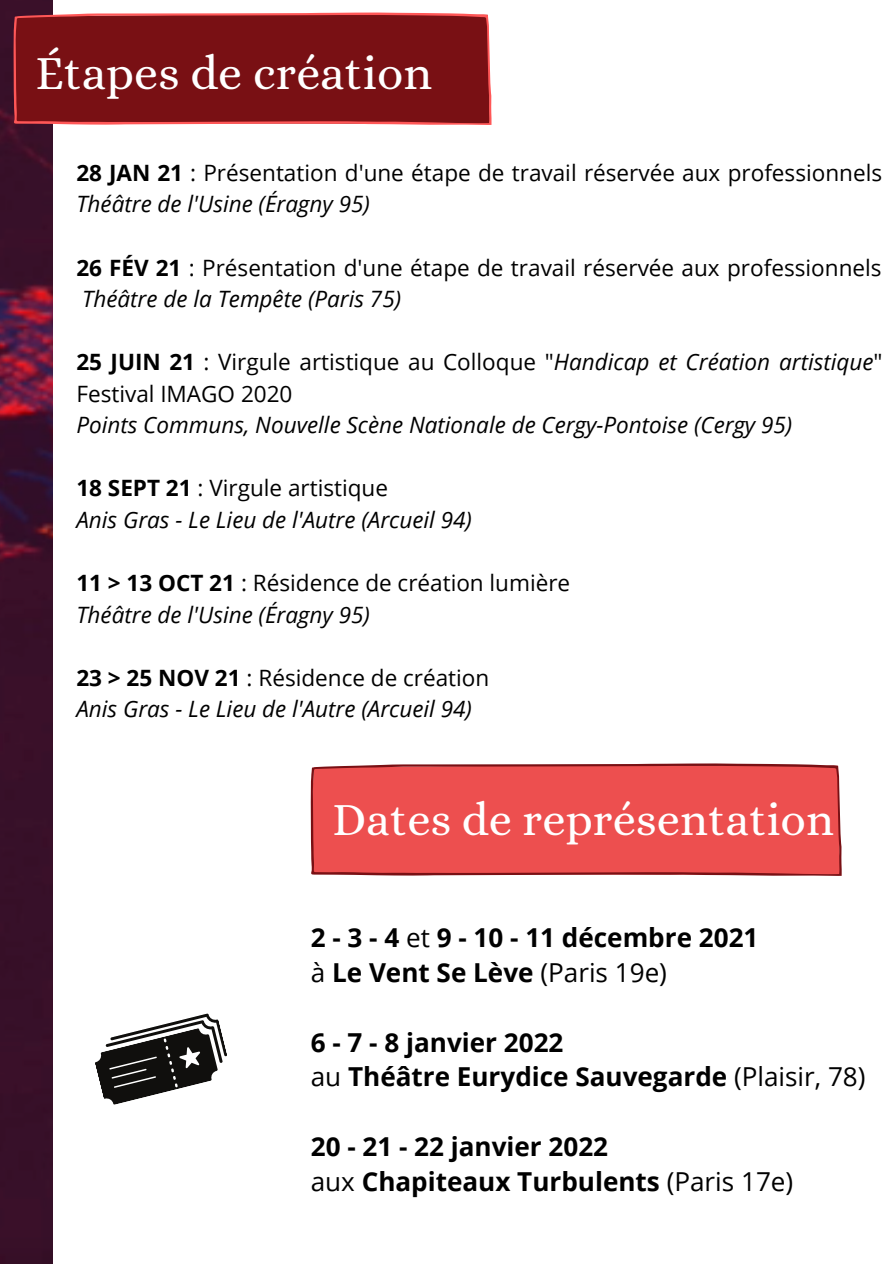
<style>
.page{position:relative;width:894px;height:1264px;background:#fff}
.page>*{position:absolute;margin:0;border:0;box-sizing:border-box;transform-origin:0 0}
.t1{font:48px "Alice";color:#fff}
.t2{font:46.5px "Alice";color:#fff}
.t3{font:700 26.1px "Open Sans";color:#000}
.t4{font:22.5px/31.5px "Open Sans";color:#000}
.t5{font:italic 22.5px "Open Sans";color:#000}
.s1{font-weight:700}
.s2{font-style:italic}
.s3{font-weight:400}
</style>
<div class="page">
<img style="left:0;top:0;width:53px;height:1263px">
<svg style="left:310px;top:763px;width:531px;height:113px;background:#e85050"></svg>
<svg style="left:95px;top:1013px;width:132px;height:92px"></svg>
<svg style="left:13px;top:13px;width:478px;height:112px;background:#80161a"></svg>
<p class="t1" style="left:35px;top:45px;width:398px">Étapes de création</p>
<p class="t4" style="left:76px;top:156px;width:807px"><span class="s1">28 JAN 21</span> : Présentation d'une étape de travail réservée aux professionnels<br><span class="s2">Théâtre de l'Usine (Éragny 95)</span></p>
<p class="t4" style="left:76px;top:251px;width:806px"><span class="s1">26 FÉV 21</span> : Présentation d'une étape de travail réservée aux professionnels<br><span class="s2">Théâtre de la Tempête (Paris 75)</span></p>
<p class="t4" style="left:76px;top:346px;width:807px"><span class="s1">25 JUIN 21</span> : Virgule artistique au Colloque "<span class="s2">Handicap et Création artistique</span>"<br>Festival IMAGO 2020</p>
<p class="t5" style="left:76px;top:409px;width:717px">Points Communs, Nouvelle Scène Nationale de Cergy-Pontoise (Cergy 95)</p>
<p class="t4" style="left:76px;top:472px;width:313px"><span class="s1">18 SEPT 21</span> : Virgule artistique</p>
<p class="t5" style="left:76px;top:504px;width:397px">Anis Gras - Le Lieu de l'Autre (Arcueil 94)</p>
<p class="t4" style="left:76px;top:566px;width:495px"><span class="s1">11 &gt; 13 OCT 21</span> : Résidence de création lumière</p>
<p class="t5" style="left:76px;top:598px;width:295px">Théâtre de l'Usine (Éragny 95)</p>
<p class="t4" style="left:76px;top:661px;width:414px"><span class="s1">23 &gt; 25 NOV 21</span> : Résidence de création</p>
<p class="t5" style="left:76px;top:693px;width:397px">Anis Gras - Le Lieu de l'Autre (Arcueil 94)</p>
<p class="t2" style="left:332px;top:792px;width:502px">Dates de représentation</p>
<p class="t3" style="left:311px;top:918px;width:449px">2 - 3 - 4 <span class="s3">et</span> 9 - 10 - 11 décembre 2021</p>
<p class="t3" style="left:311px;top:953px;width:357px"><span class="s3">à</span> Le Vent Se Lève <span class="s3">(Paris 19e)</span></p>
<p class="t3" style="left:311px;top:1023px;width:254px">6 - 7 - 8 janvier 2022</p>
<p class="t3" style="left:311px;top:1058px;width:556px"><span class="s3">au</span> Théâtre Eurydice Sauvegarde <span class="s3">(Plaisir, 78)</span></p>
<p class="t3" style="left:311px;top:1128px;width:299px">20 - 21 - 22 janvier 2022</p>
<p class="t3" style="left:311px;top:1163px;width:484px"><span class="s3">aux</span> Chapiteaux Turbulents <span class="s3">(Paris 17e)</span></p>
</div>
